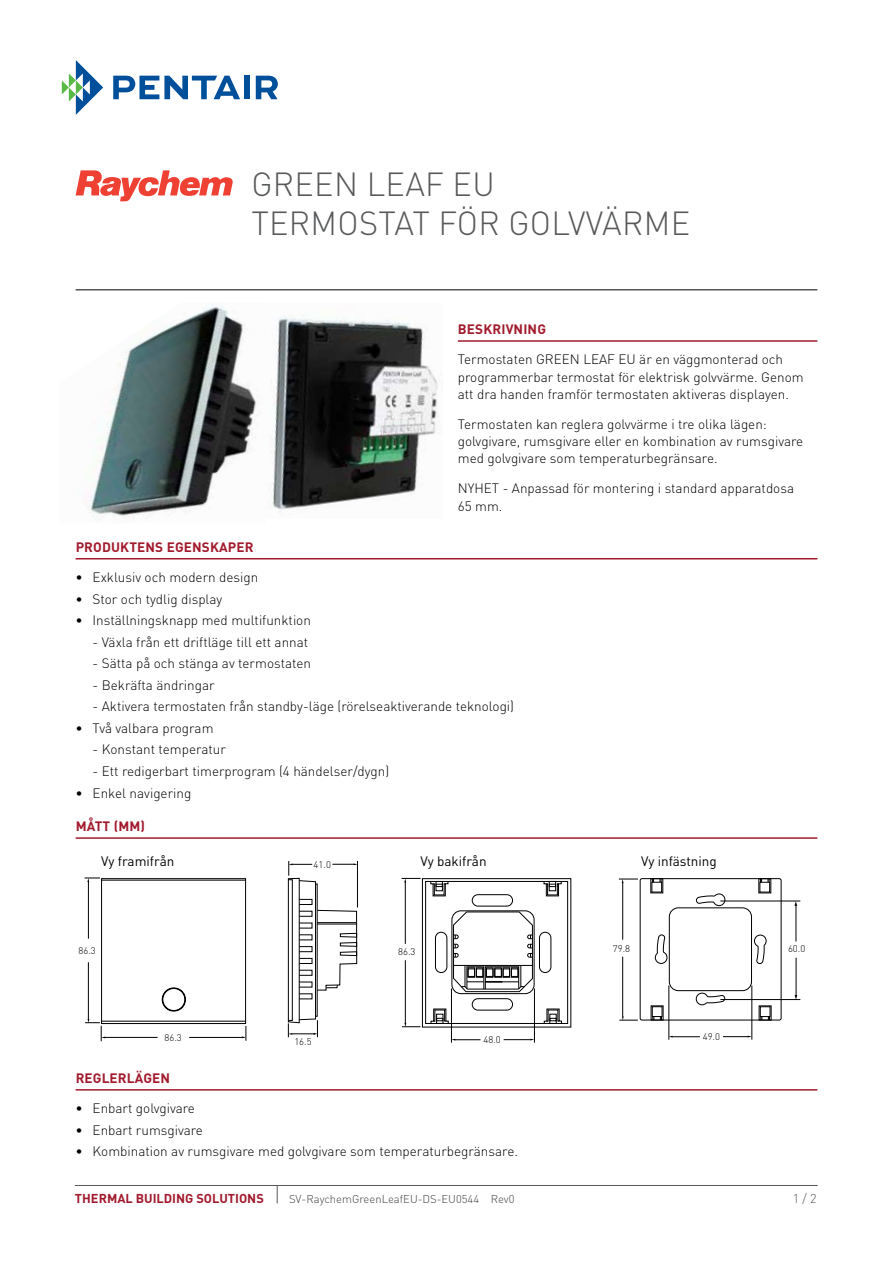
<style>
.page{position:relative;width:893px;height:1263px;background:#fff}
.page>*{position:absolute;margin:0;border:0;box-sizing:border-box;transform-origin:0 0}
.t1{font:300 33px/39.6px "DIN Pro";letter-spacing:.01em;color:#58595b}
.t2{font:300 13.5px/17.2px "DIN Pro";color:#000}
.t3{font:700 13.5px "DIN Pro";letter-spacing:.01em;color:#a21a2d}
.t4{font:13.5px "DIN Pro";color:#000}
.t5{font:700 12.75px "DIN Pro";color:#a21a2d}
.t6{font:300 12.75px "DIN Pro";color:#58595b}
.t7{font:300 11.25px "DIN Pro";color:#414042}
.t8{font:300 9.6px "DIN Pro";color:#000}
</style>
<div class="page">
<svg style="left:76px;top:170px;width:157px;height:31px"></svg>
<svg style="left:62px;top:60px;width:41px;height:55px"></svg>
<svg style="left:113px;top:76px;width:127px;height:23px"></svg>
<div style="left:244px;top:76px;width:6px;height:23px;background:#004f9a"></div>
<svg style="left:256px;top:76px;width:22px;height:23px"></svg>
<hr style="left:75px;top:1185px;width:742px;height:1px;background:#58595b">
<svg style="left:277px;top:1186px;width:1px;height:17px"></svg>
<hr style="left:76px;top:289px;width:741px;height:1px;background:#000">
<hr style="left:76px;top:558px;width:741px;height:1px;background:#a21a2d">
<hr style="left:76px;top:837px;width:741px;height:2px;background:#a21a2d">
<hr style="left:76px;top:1089px;width:741px;height:1px;background:#a21a2d">
<hr style="left:458px;top:340px;width:359px;height:2px;background:#a21a2d">
<img style="left:270px;top:316px;width:169px;height:197px">
<div style="left:101px;top:878px;width:145px;height:146px;border:1px solid #000"></div>
<hr style="left:101px;top:1021px;width:144px;height:1px;background:#000">
<hr style="left:102px;top:880px;width:143px;height:1px;background:#000">
<svg style="left:162px;top:988px;width:24px;height:23px"></svg>
<hr style="left:105px;top:1037px;width:53px;height:1px;background:#000">
<hr style="left:189px;top:1037px;width:53px;height:1px;background:#000">
<svg style="left:242px;top:1026px;width:5px;height:15px"></svg>
<hr style="left:88px;top:882px;width:1px;height:57px;background:#000">
<svg style="left:85px;top:878px;width:15px;height:4px"></svg>
<hr style="left:88px;top:962px;width:1px;height:57px;background:#000">
<svg style="left:85px;top:1019px;width:20px;height:22px"></svg>
<div style="left:452px;top:911px;width:82px;height:83px;border:1px solid #000;border-radius:9px"></div>
<svg style="left:504px;top:1039px;width:30px;height:1px"></svg>
<hr style="left:451px;top:988px;width:1px;height:55px;background:#000">
<svg style="left:452px;top:1039px;width:28px;height:1px"></svg>
<hr style="left:534px;top:988px;width:1px;height:55px;background:#000">
<hr style="left:405px;top:960px;width:1px;height:63px;background:#000">
<svg style="left:401px;top:878px;width:20px;height:4px"></svg>
<svg style="left:402px;top:1023px;width:18px;height:4px"></svg>
<svg style="left:453px;top:911px;width:80px;height:81px"></svg>
<hr style="left:485px;top:981px;width:34px;height:1px;background:#000">
<div style="left:468px;top:968px;width:7px;height:9px;border:1px solid #000"></div>
<div style="left:468px;top:969px;width:7px;height:8px;border:1px solid #000"></div>
<div style="left:476px;top:968px;width:7px;height:9px;border:1px solid #000"></div>
<div style="left:476px;top:969px;width:7px;height:8px;border:1px solid #000"></div>
<div style="left:486px;top:968px;width:7px;height:9px;border:1px solid #000"></div>
<div style="left:486px;top:969px;width:7px;height:8px;border:1px solid #000"></div>
<div style="left:495px;top:968px;width:7px;height:9px;border:1px solid #000"></div>
<div style="left:495px;top:969px;width:7px;height:8px;border:1px solid #000"></div>
<div style="left:503px;top:968px;width:7px;height:9px;border:1px solid #000"></div>
<div style="left:503px;top:969px;width:7px;height:8px;border:1px solid #000"></div>
<div style="left:511px;top:968px;width:7px;height:9px;border:1px solid #000"></div>
<div style="left:511px;top:969px;width:7px;height:8px;border:1px solid #000"></div>
<div style="left:539px;top:932px;width:12px;height:41px;border:1px solid #000;border-radius:6px"></div>
<div style="left:435px;top:932px;width:12px;height:41px;border:1px solid #000;border-radius:6px"></div>
<div style="left:472px;top:894px;width:41px;height:12px;border:1px solid #000;border-radius:6px"></div>
<div style="left:472px;top:998px;width:41px;height:12px;border:1px solid #000;border-radius:6px"></div>
<div style="left:422px;top:878px;width:149px;height:149px;border:1px solid #000"></div>
<div style="left:425px;top:881px;width:143px;height:143px;border:1px solid #000"></div>
<svg style="left:431px;top:1009px;width:18px;height:15px"></svg>
<svg style="left:544px;top:1009px;width:18px;height:15px"></svg>
<svg style="left:544px;top:881px;width:18px;height:15px"></svg>
<svg style="left:430px;top:881px;width:18px;height:15px"></svg>
<div style="left:640px;top:878px;width:141px;height:142px;border:1px solid #000;border-radius:2px"></div>
<div style="left:669px;top:908px;width:83px;height:83px;border:1px solid #000;border-radius:9px"></div>
<svg style="left:696px;top:893px;width:29px;height:13px"></svg>
<svg style="left:696px;top:993px;width:29px;height:12px"></svg>
<svg style="left:655px;top:934px;width:12px;height:30px"></svg>
<svg style="left:754px;top:935px;width:12px;height:29px"></svg>
<div style="left:651px;top:878px;width:12px;height:15px;border:1px solid #000"></div>
<div style="left:652px;top:882px;width:10px;height:10px;border:1px solid #000"></div>
<svg style="left:723px;top:1036px;width:29px;height:1px"></svg>
<hr style="left:669px;top:985px;width:1px;height:55px;background:#000">
<svg style="left:669px;top:1036px;width:31px;height:1px"></svg>
<hr style="left:752px;top:985px;width:1px;height:55px;background:#000">
<hr style="left:622px;top:883px;width:1px;height:57px;background:#000">
<svg style="left:619px;top:879px;width:19px;height:4px"></svg>
<hr style="left:622px;top:957px;width:1px;height:59px;background:#000">
<svg style="left:619px;top:1016px;width:19px;height:5px"></svg>
<div style="left:759px;top:878px;width:12px;height:15px;border:1px solid #000"></div>
<div style="left:760px;top:882px;width:10px;height:10px;border:1px solid #000"></div>
<div style="left:760px;top:1006px;width:10px;height:11px;border:1px solid #000"></div>
<svg style="left:760px;top:1016px;width:10px;height:4px"></svg>
<div style="left:652px;top:1006px;width:10px;height:11px;border:1px solid #000"></div>
<svg style="left:652px;top:1016px;width:10px;height:4px"></svg>
<hr style="left:796px;top:905px;width:1px;height:36px;background:#000">
<hr style="left:720px;top:999px;width:80px;height:1px;background:#000">
<hr style="left:796px;top:958px;width:1px;height:37px;background:#000">
<hr style="left:720px;top:901px;width:80px;height:1px;background:#000">
<svg style="left:288px;top:861px;width:70px;height:176px"></svg>
<hr style="left:405px;top:881px;width:1px;height:63px;background:#000">
<img style="left:85px;top:304px;width:176px;height:217px">
<h1 class="t1" style="left:251px;top:162px;width:440px">GREEN LEAF EU<br>TERMOSTAT FÖR GOLVVÄRME</h1>
<p class="t3" style="left:458px;top:320px;width:90px">BESKRIVNING</p>
<p class="t2" style="left:458px;top:350px;width:347px">Termostaten GREEN LEAF EU är en väggmonterad och programmerbar termostat för elektrisk golvvärme. Genom att dra handen framför termostaten aktiveras displayen.</p>
<p class="t2" style="left:458px;top:415px;width:347px">Termostaten kan reglera golvvärme i tre olika lägen: golvgivare, rumsgivare eller en kombination av rumsgivare med golvgivare som temperaturbegränsare.</p>
<p class="t2" style="left:458px;top:479px;width:338px">NYHET - Anpassad för montering i standard apparatdosa<br>65 mm.</p>
<p class="t3" style="left:76px;top:538px;width:179px">PRODUKTENS EGENSKAPER</p>
<p class="t2" style="left:76px;top:568px;width:184px">• Exklusiv och modern design</p>
<p class="t2" style="left:76px;top:589px;width:148px">• Stor och tydlig display</p>
<p class="t2" style="left:76px;top:611px;width:237px">• Inställningsknapp med multifunktion</p>
<p class="t2" style="left:93px;top:632px;width:217px">- Växla från ett driftläge till ett annat</p>
<p class="t2" style="left:93px;top:654px;width:220px">- Sätta på och stänga av termostaten</p>
<p class="t2" style="left:93px;top:675px;width:124px">- Bekräfta ändringar</p>
<p class="t2" style="left:93px;top:697px;width:423px">- Aktivera termostaten från standby-läge (rörelseaktiverande teknologi)</p>
<p class="t2" style="left:76px;top:718px;width:139px">• Två valbara program</p>
<p class="t2" style="left:93px;top:740px;width:135px">- Konstant temperatur</p>
<p class="t2" style="left:93px;top:761px;width:298px">- Ett redigerbart timerprogram (4 händelser/dygn)</p>
<p class="t2" style="left:76px;top:784px;width:117px">• Enkel navigering</p>
<p class="t3" style="left:76px;top:817px;width:71px">MÅTT (MM )</p>
<p class="t4" style="left:101px;top:851px;width:75px">Vy framifrån</p>
<p class="t8" style="left:314px;top:857px;width:19px">41.0</p>
<p class="t4" style="left:420px;top:851px;width:68px">Vy bakifrån</p>
<p class="t4" style="left:641px;top:851px;width:77px">Vy infästning</p>
<p class="t8" style="left:79px;top:943px;width:19px">86.3</p>
<p class="t8" style="left:398px;top:944px;width:19px">86.3</p>
<p class="t8" style="left:613px;top:941px;width:19px">79.8</p>
<p class="t8" style="left:788px;top:941px;width:19px">60.0</p>
<p class="t8" style="left:165px;top:1030px;width:19px">86.3</p>
<p class="t8" style="left:294px;top:1034px;width:19px">16.5</p>
<p class="t8" style="left:483px;top:1032px;width:19px">48.0</p>
<p class="t8" style="left:703px;top:1029px;width:19px">49.0</p>
<p class="t3" style="left:76px;top:1069px;width:96px">REGLERLÄGEN</p>
<p class="t2" style="left:76px;top:1099px;width:121px">• Enbart golvgivare</p>
<p class="t2" style="left:76px;top:1120px;width:129px">• Enbart rumsgivare</p>
<p class="t2" style="left:76px;top:1142px;width:444px">• Kombination av rumsgivare med golvgivare som temperaturbegränsare.</p>
<p class="t5" style="left:75px;top:1190px;width:190px">THERMAL BUILDING SOLUTIONS</p>
<p class="t7" style="left:289px;top:1191px;width:227px">SV-RaychemGreenLeafEU-DS-EU0544 Rev0</p>
<p class="t6" style="left:793px;top:1190px;width:25px">1 / 2</p>
</div>
